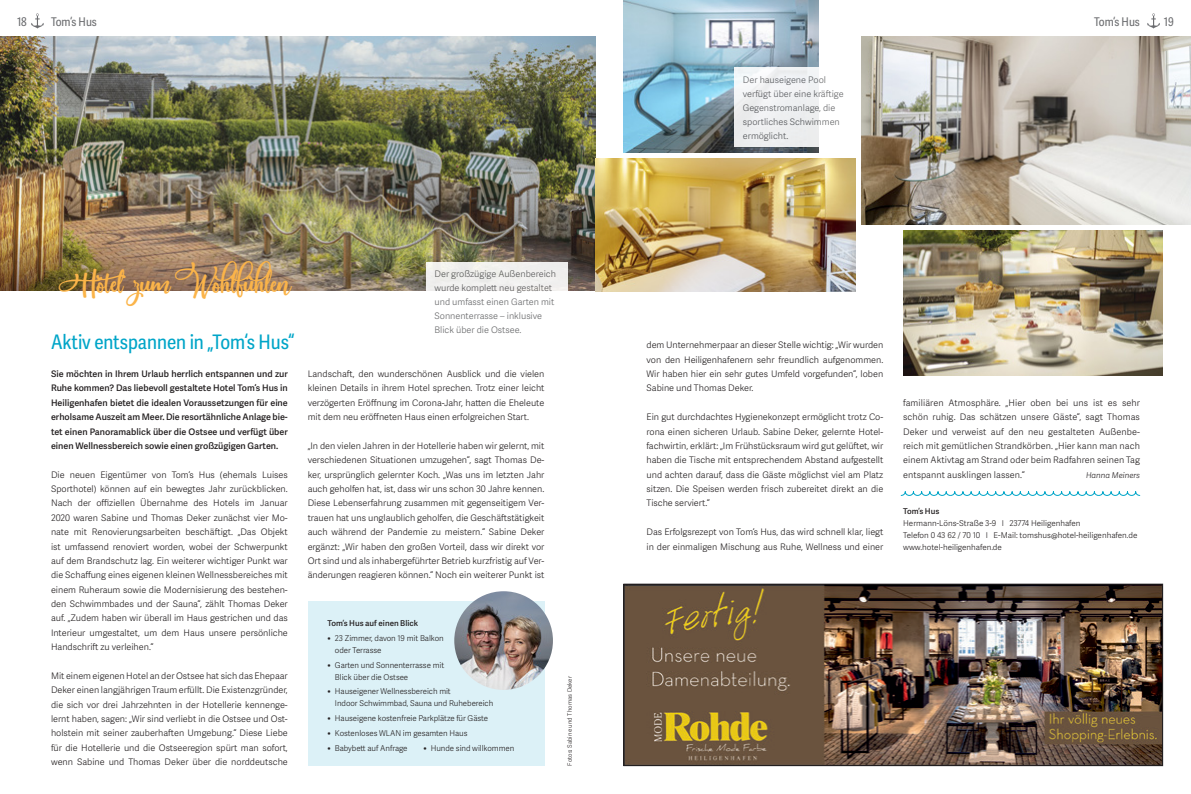
<style>
.page{position:relative;width:1191px;height:794px;background:#fff}
.page>*{position:absolute;margin:0;border:0;box-sizing:border-box;transform-origin:0 0}
.t1{font:28.2px "Pacific Again";color:#fbb449}
.t2{font:20px "Adelle Sans Cnd";color:#00a5c8}
.t3{font:12px "Adelle Sans Cnd";color:#6c6d70}
.t4{font:300 9px/14.4px "Adelle Sans";color:#231f20;text-align:justify}
.t5{font:600 9px/14.4px "Adelle Sans";color:#231f20;text-align:justify}
.t6{font:300 9px/14px "Adelle Sans";color:#57585a}
.t7{font:300 8px/12px "Adelle Sans";letter-spacing:-.005em;color:#231f20}
.t8{font:600 8px "Adelle Sans";color:#231f20}
.t9{font:italic 300 8px "Adelle Sans";color:#231f20}
.t10{font:300 6px "Adelle Sans";letter-spacing:.01em;color:#231f20}
.s1{font-size:9px}
</style>
<div class="page">
<svg style="left:31px;top:13px;width:13px;height:16px"></svg>
<svg style="left:1147px;top:13px;width:12px;height:16px"></svg>
<img style="left:0;top:37px;width:595px;height:254px">
<img style="left:0;top:225px;width:594px;height:66px">
<div style="left:426px;top:262px;width:141px;height:79px;background:linear-gradient(to bottom,#efeeec,#fff)"></div>
<div style="left:308px;top:601px;width:236px;height:164px;background:#dcf1f7"></div>
<img style="left:595px;top:158px;width:261px;height:133px">
<img style="left:624px;top:0;width:194px;height:153px">
<img style="left:903px;top:230px;width:259px;height:145px">
<img style="left:861px;top:37px;width:330px;height:188px">
<img style="left:454px;top:591px;width:99px;height:99px;border-radius:49px">
<div style="left:734px;top:67px;width:119px;height:80px;background:linear-gradient(to right,#eaecee,#fdfdfd)"></div>
<svg style="left:900px;top:491px;width:240px;height:5px"></svg>
<img style="left:625px;top:586px;width:535px;height:178px">
<div style="left:623px;top:584px;width:539px;height:182px;border:1px solid #231f20"></div>
<h3 class="t3" style="left:17px;top:13px;width:11px">18</h3>
<h3 class="t3" style="left:51px;top:13px;width:47px">Tom‘s Hus</h3>
<h3 class="t3" style="left:1094px;top:13px;width:47px">Tom‘s Hus</h3>
<h3 class="t3" style="left:1164px;top:13px;width:11px">19</h3>
<h1 class="t1" style="left:58px;top:265px;width:235px">Hotel zum Wohlfühlen</h1>
<h2 class="t2" style="left:51px;top:327px;width:245px">Aktiv entspannen in „Tom‘s Hus“</h2>
<p class="t5" style="left:51px;top:366px;width:238px">Sie möchten in Ihrem Urlaub herrlich entspannen und zur Ruhe kommen? Das liebevoll gestaltete Hotel Tom‘s Hus in Heiligenhafen bietet die idealen Voraussetzungen für eine erholsame Auszeit am Meer. Die resortähnliche Anlage bie&shy;tet einen Panoramablick über die Ostsee und verfügt über einen Wellnessbereich sowie einen großzügigen Garten.</p>
<p class="t4" style="left:51px;top:467px;width:238px">Die neuen Eigentümer von Tom‘s Hus (ehemals Luises Sporthotel) können auf ein bewegtes Jahr zurückblicken.<br>Nach der offiziellen Übernahme des Hotels im Januar 2020 waren Sabine und Thomas Deker zunächst vier Mo&shy;nate mit Renovierungsarbeiten beschäftigt. „Das Objekt ist umfassend renoviert worden, wobei der Schwerpunkt auf dem Brandschutz lag. Ein weiterer wichtiger Punkt war die Schaffung eines eigenen kleinen Wellnessbereiches mit einem Ruheraum sowie die Modernisierung des bestehen&shy;den Schwimmbades und der Sauna“, zählt Thomas Deker auf. „Zudem haben wir überall im Haus gestrichen und das Interieur umgestaltet, um dem Haus unsere persönliche Handschrift zu verleihen.“</p>
<p class="t4" style="left:51px;top:668px;width:238px">Mit einem eigenen Hotel an der Ostsee hat sich das Ehepaar Deker einen langjährigen Traum erfüllt. Die Existenzgründer, die sich vor drei Jahrzehnten in der Hotellerie kennenge&shy;lernt haben, sagen: „Wir sind verliebt in die Ostsee und Ost&shy;holstein mit seiner zauberhaften Umgebung.“ Diese Liebe für die Hotellerie und die Ostseeregion spürt man sofort, wenn Sabine und Thomas Deker über die norddeutsche</p>
<p class="t6" style="left:434px;top:266px;width:123px">Der großzügige Außenbereich wurde komplett neu gestaltet und umfasst einen Garten mit<br>Sonnenterrasse – inklusive<br>Blick über die Ostsee.</p>
<p class="t4" style="left:308px;top:366px;width:238px">Landschaft, den wunderschönen Ausblick und die vielen kleinen Details in ihrem Hotel sprechen. Trotz einer leicht verzögerten Eröffnung im Corona-Jahr, hatten die Eheleute mit dem neu eröffneten Haus einen erfolgreichen Start.</p>
<p class="t4" style="left:308px;top:438px;width:238px">„In den vielen Jahren in der Hotellerie haben wir gelernt, mit verschiedenen Situationen umzugehen“, sagt Thomas De&shy;ker, ursprünglich gelernter Koch. „Was uns im letzten Jahr auch geholfen hat, ist, dass wir uns schon 30 Jahre kennen.<br>Diese Lebenserfahrung zusammen mit gegenseitigem Ver&shy;trauen hat uns unglaublich geholfen, die Geschäftstätigkeit auch während der Pandemie zu meistern.“ Sabine Deker ergänzt: „Wir haben den großen Vorteil, dass wir direkt vor Ort sind und als inhabergeführter Betrieb kurzfristig auf Ver&shy;änderungen reagieren können.“ Noch ein weiterer Punkt ist</p>
<p class="t8" style="left:327px;top:617px;width:92px">Tom‘s Hus auf einen Blick</p>
<p class="t7" style="left:335px;top:631px;width:110px;text-indent:-7px"><span class="s1">•</span> 23 Zimmer, davon 19 mit Balkon oder Terrasse</p>
<p class="t7" style="left:335px;top:658px;width:111px;text-indent:-7px"><span class="s1">•</span> Garten und Sonnenterrasse mit<br>Blick über die Ostsee</p>
<p class="t7" style="left:335px;top:685px;width:160px;text-indent:-7px"><span class="s1">•</span> Hauseigener Wellnessbereich mit<br>Indoor Schwimmbad, Sauna und Ruhebereich</p>
<p class="t7" style="left:327px;top:712px;width:162px"><span class="s1">•</span> Hauseigene kostenfreie Parkplätze für Gäste</p>
<p class="t7" style="left:327px;top:727px;width:141px"><span class="s1">•</span> Kostenloses WLAN im gesamten Haus</p>
<p class="t7" style="left:327px;top:741px;width:81px"><span class="s1">•</span> Babybett auf Anfrage</p>
<p class="t7" style="left:423px;top:741px;width:92px"><span class="s1">•</span> Hunde sind willkommen</p>
<p class="t10" style="left:565px;top:765px;width:91px;rotate:-90deg">Fotos: Sabine und Thomas Deker</p>
<p class="t6" style="left:743px;top:72px;width:102px">Der hauseigene Pool verfügt über eine kräftige<br>Gegenstromanlage, die sportliches Schwimmen ermöglicht.</p>
<p class="t4" style="left:646px;top:337px;width:238px">dem Unternehmerpaar an dieser Stelle wichtig: „Wir wurden von den Heiligenhafenern sehr freundlich aufgenommen.<br>Wir haben hier ein sehr gutes Umfeld vorgefunden“, loben Sabine und Thomas Deker.</p>
<p class="t4" style="left:646px;top:409px;width:238px">Ein gut durchdachtes Hygienekonzept ermöglicht trotz Co&shy;rona einen sicheren Urlaub. Sabine Deker, gelernte Hotel&shy;fachwirtin, erklärt: „Im Frühstücksraum wird gut gelüftet, wir haben die Tische mit entsprechendem Abstand aufgestellt und achten darauf, dass die Gäste möglichst viel am Platz sitzen. Die Speisen werden frisch zubereitet direkt an die Tische serviert.“</p>
<p class="t4" style="left:646px;top:524px;width:238px">Das Erfolgsrezept von Tom‘s Hus, das wird schnell klar, liegt in der einmaligen Mischung aus Ruhe, Wellness und einer</p>
<p class="t4" style="left:903px;top:395px;width:238px">familiären Atmosphäre. „Hier oben bei uns ist es sehr schön ruhig. Das schätzen unsere Gäste“, sagt Thomas Deker und verweist auf den neu gestalteten Außenbe&shy;reich mit gemütlichen Strandkörben. „Hier kann man nach einem Aktivtag am Strand oder beim Radfahren seinen Tag entspannt ausklingen lassen.“</p>
<p class="t9" style="left:1086px;top:469px;width:55px">Hanna Meiners</p>
<p class="t8" style="left:903px;top:505px;width:38px">Tom‘s Hus</p>
<p class="t7" style="left:903px;top:516px;width:236px">Hermann-Löns-Straße 3-9 I 23774 Heiligenhafen<br>Telefon 0 43 62 / 70 10 I E-Mail: tomshus@hotel-heiligenhafen.de www.hotel-heiligenhafen.de</p>
</div>
